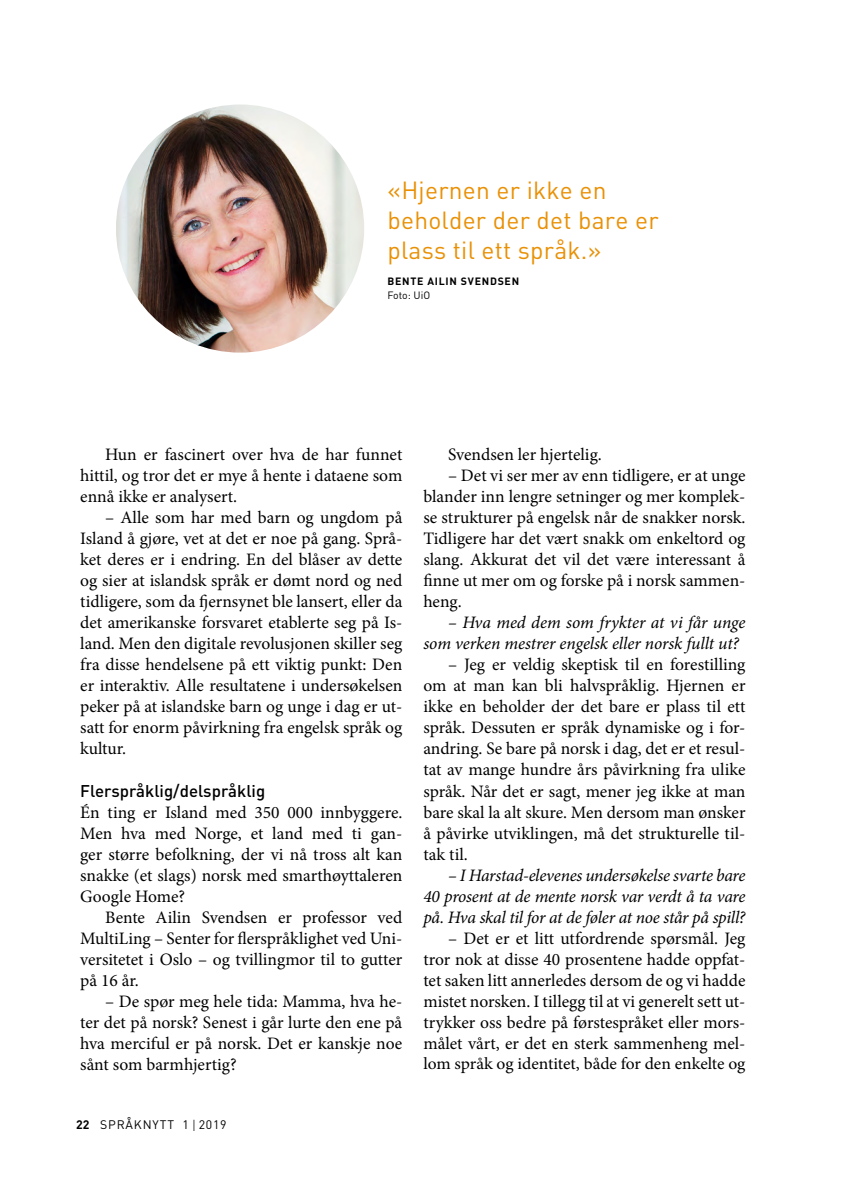
<style>
.page{position:relative;width:844px;height:1191px;background:#fff}
.page>*{position:absolute;margin:0;border:0;box-sizing:border-box;transform-origin:0 0}
.t1{font:24.5px/29.8px "DINOT";letter-spacing:.01em;color:#e99106}
.t2{font:17.5px/21px "Minion Pro";color:#000;text-align:justify}
.t3{font:italic 17.5px/21px "Minion Pro";letter-spacing:-.015em;color:#000}
.t4{font:16.97px "Minion Pro";color:#000}
.t5{font:500 16.8px "DINOT";color:#000}
.t6{font:12.25px "DINOT";letter-spacing:.07em;color:#000}
.t7{font:700 10.5px "DINOT";letter-spacing:.07em;color:#000}
.t8{font:10.5px "DINOT";color:#000}
.s1{font-weight:700}
.s2{font-weight:500;font-size:15.75px}
</style>
<div class="page">
<img style="left:116px;top:104px;width:248px;height:248px;border-radius:124px">
<h1 class="t1" style="left:387px;top:175px;width:272px">«Hjernen er ikke en beholder der det bare er plass til ett språk.»</h1>
<p class="t7" style="left:387px;top:274px;width:133px">BENTE AILIN SVENDSEN</p>
<p class="t8" style="left:387px;top:288px;width:44px">Foto: UiO</p>
<p class="t2" style="left:80px;top:444px;width:323px;text-indent:25px">Hun er fascinert over hva de har funnet hittil, og tror det er mye å hente i dataene som ennå ikke er analysert.</p>
<p class="t2" style="left:80px;top:507px;width:323px;text-indent:25px">– Alle som har med barn og ungdom på Island å gjøre, vet at det er noe på gang. Språ&shy;ket deres er i endring. En del blåser av dette og sier at islandsk språk er dømt nord og ned tidligere, som da fjernsynet ble lansert, eller da det amerikanske forsvaret etablerte seg på Is&shy;land. Men den digitale revolusjonen skiller seg fra disse hendelsene på ett viktig punkt: Den er interaktiv. Alle resultatene i undersøkelsen peker på at islandske barn og unge i dag er ut&shy;satt for enorm påvirkning fra engelsk språk og kultur.</p>
<p class="t5" style="left:80px;top:779px;width:186px">Flerspråklig/delspråklig</p>
<p class="t2" style="left:80px;top:801px;width:323px">Én ting er Island med 350 000 innbyggere.<br>Men hva med Norge, et land med ti gan&shy;ger større befolkning, der vi nå tross alt kan snakke (et slags) norsk med smarthøyttaleren Google Home?</p>
<p class="t2" style="left:80px;top:906px;width:323px;text-indent:25px">Bente Ailin Svendsen er professor ved MultiLing – Senter for flerspråklighet ved Uni&shy;versitetet i Oslo – og tvillingmor til to gutter på 16 år.</p>
<p class="t2" style="left:80px;top:990px;width:323px;text-indent:25px">– De spør meg hele tida: Mamma, hva he&shy;ter det på norsk? Senest i går lurte den ene på hva merciful er på norsk. Det er kanskje noe sånt som barmhjertig?</p>
<p class="t6" style="left:76px;top:1117px;width:152px"><span class="s1">22</span> SPRÅKNYTT 1 <span class="s2">I</span> 2019</p>
<p class="t2" style="left:448px;top:444px;width:155px">Svendsen ler hjertelig.</p>
<p class="t2" style="left:423px;top:465px;width:323px;text-indent:25px">– Det vi ser mer av enn tidligere, er at unge blander inn lengre setninger og mer komplek&shy;se strukturer på engelsk når de snakker norsk.<br>Tidligere har det vært snakk om enkeltord og slang. Akkurat det vil det være interessant å finne ut mer om og forske på i norsk sammen&shy;heng.</p>
<p class="t3" style="left:423px;top:612px;width:323px;text-indent:25px">– Hva med dem som frykter at vi får unge som verken mestrer engelsk eller norsk fullt ut?</p>
<p class="t2" style="left:423px;top:654px;width:323px;text-indent:25px">– Jeg er veldig skeptisk til en forestilling om at man kan bli halvspråklig. Hjernen er ikke en beholder der det bare er plass til ett språk. Dessuten er språk dynamiske og i for&shy;andring. Se bare på norsk i dag, det er et resul&shy;tat av mange hundre års påvirkning fra ulike språk. Når det er sagt, mener jeg ikke at man bare skal la alt skure. Men dersom man ønsker å påvirke utviklingen, må det strukturelle til&shy;tak til.</p>
<p class="t3" style="left:423px;top:864px;width:323px;text-align:justify;text-indent:25px">– I Harstad-elevenes undersøkelse svarte bare 40 prosent at de mente norsk var verdt å ta vare på. Hva skal til for at de føler at noe står på spill?</p>
<p class="t2" style="left:423px;top:927px;width:323px;text-indent:25px">– Det er et litt utfordrende spørsmål. Jeg tror nok at disse 40 prosentene hadde oppfat&shy;tet saken litt annerledes dersom de og vi hadde mistet norsken. I tillegg til at vi generelt sett ut&shy;trykker oss bedre på førstespråket eller mors&shy;målet vårt, er det en sterk sammenheng mel-</p>
<p class="t4" style="left:423px;top:1052px;width:323px">lom språk og identitet, både for den enkelte og</p>
</div>
